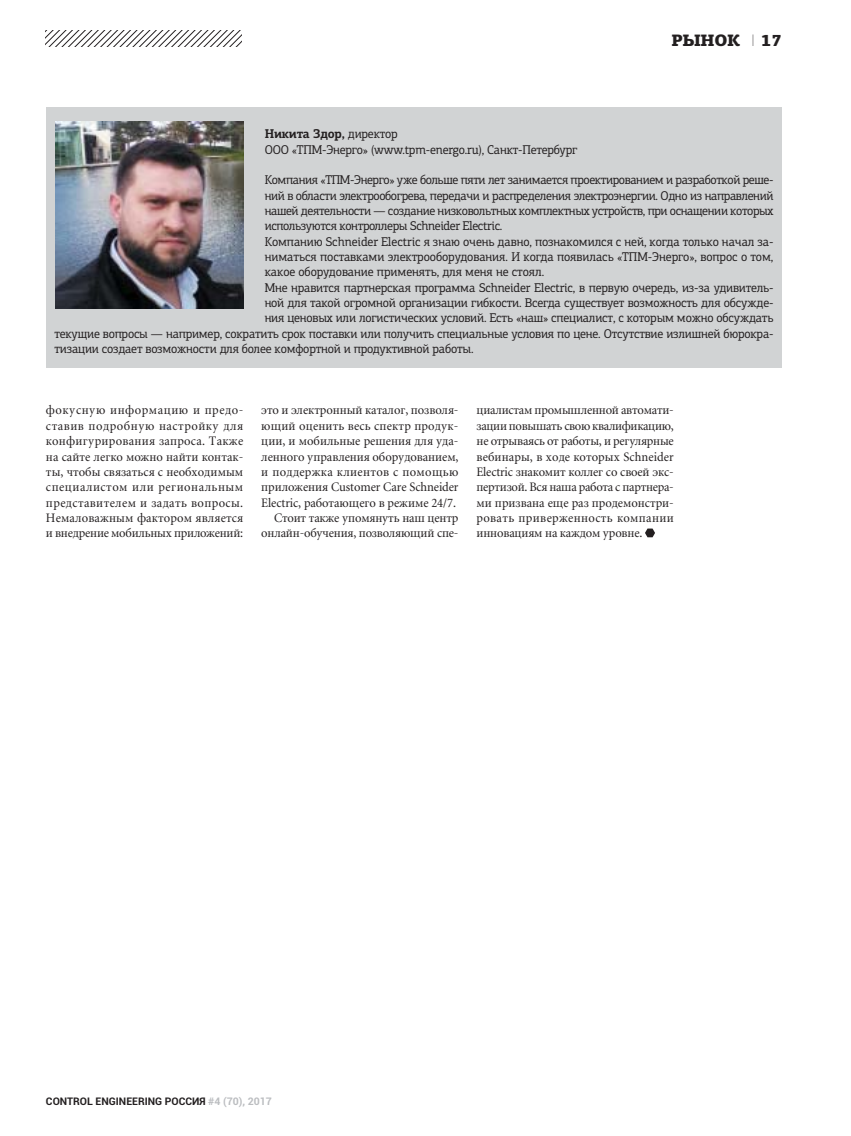
<style>
.page{position:relative;width:851px;height:1136px;background:#fff}
.page>*{position:absolute;margin:0;border:0;box-sizing:border-box;transform-origin:0 0}
.t1{font:900 16.5px "PF Agora Slab Pro";letter-spacing:-.02em;color:#231f20}
.t2{font:12.75px/15.3px "PF Agora Slab Pro";letter-spacing:-.015em;color:#231f20;scale:.95 1}
.t3{font:12.75px/15.3px "Miniature";letter-spacing:-.005em;color:#231f20;text-align:justify;scale:.96 1}
.t4{font:700 10.5px "Roboto";color:#231f20}
.s1{font-family:"PF Din Text Pro";font-weight:100}
.s2{font-weight:700}
.s3{color:#bbbdc0}
</style>
<div class="page">
<svg style="left:46px;top:31px;width:195px;height:15px"></svg>
<svg style="left:645px;top:528px;width:10px;height:9px"></svg>
<div style="left:46px;top:107px;width:735px;height:261px;background:#d1d3d4"></div>
<img style="left:55px;top:121px;width:188px;height:187px">
<p class="t1" style="left:671px;top:31px;width:70px">РЫНОК</p>
<p class="t1" style="left:751px;top:31px;width:32px"><span class="s1">I</span> 17</p>
<p class="t2" style="left:265px;top:127px;width:331px"><span class="s2">Никита Здор,</span> директор<br>ООО «ТПМ-Энерго» (www.tpm-energo.ru), Санкт-Петербург</p>
<p class="t2" style="left:265px;top:173px;width:537px">Компания «ТПМ-Энерго» уже больше пяти лет занимается проектированием и разработкой реше-</p>
<p class="t2" style="left:265px;top:189px;width:537px">ний в области электрообогрева, передачи и распределения электроэнергии. Одно из направлений</p>
<p class="t2" style="left:265px;top:204px;width:537px">нашей деятельности — создание низковольтных комплектных устройств, при оснащении которых</p>
<p class="t2" style="left:265px;top:219px;width:251px">используются контроллеры Schneider Electric.</p>
<p class="t2" style="left:265px;top:235px;width:537px">Компанию Schneider Electric я знаю очень давно, познакомился с ней, когда только начал за-</p>
<p class="t2" style="left:265px;top:250px;width:537px">ниматься поставками электрооборудования. И когда появилась «ТПМ-Энерго», вопрос о том,</p>
<p class="t2" style="left:265px;top:265px;width:296px">какое оборудование применять, для меня не стоял.</p>
<p class="t2" style="left:265px;top:281px;width:537px">Мне нравится партнерская программа Schneider Electric, в первую очередь, из-за удивитель-</p>
<p class="t2" style="left:265px;top:296px;width:537px">ной для такой огромной организации гибкости. Всегда существует возможность для обсужде-</p>
<p class="t2" style="left:265px;top:311px;width:537px">ния ценовых или логистических условий. Есть «наш» специалист, с которым можно обсуждать</p>
<p class="t2" style="left:54px;top:327px;width:758px">текущие вопросы — например, сократить срок поставки или получить специальные условия по цене. Отсутствие излишней бюрокра-</p>
<p class="t2" style="left:54px;top:342px;width:442px">тизации создает возможности для более комфортной и продуктивной работы.</p>
<p class="t3" style="left:46px;top:402px;width:207px">фокусную информацию и предо&shy;ставив подробную настройку для конфигурирования запроса. Также на сайте легко можно найти контак&shy;ты, чтобы связаться с необходимым специалистом или региональным представителем и задать вопросы.<br>Немаловажным фактором является и внедрение мобильных приложений:</p>
<p class="t3" style="left:261px;top:402px;width:207px;text-align:right">это и электронный каталог, позволя&shy;ющий оценить весь спектр продук&shy;ции, и мобильные решения для уда&shy;ленного управления оборудованием, и поддержка клиентов с помощью приложения Customer Care Schneider Electric, работающего в режиме 24/7.<br>Стоит также упомянуть наш центр онлайн-обучения, позволяющий спе-</p>
<p class="t3" style="left:476px;top:402px;width:207px">циалистам промышленной автомати&shy;зации повышать свою квалификацию, не отрываясь от работы, и регулярные вебинары, в ходе которых Schneider Electric знакомит коллег со своей экс&shy;пертизой. Вся наша работа с партнера&shy;ми призвана еще раз продемонстри&shy;ровать приверженность компании инновациям на каждом уровне.</p>
<p class="t4" style="left:46px;top:1093px;width:227px">CONTROL ENGINEERING РОССИЯ <span class="s3">#4 (70), 2017</span></p>
</div>
